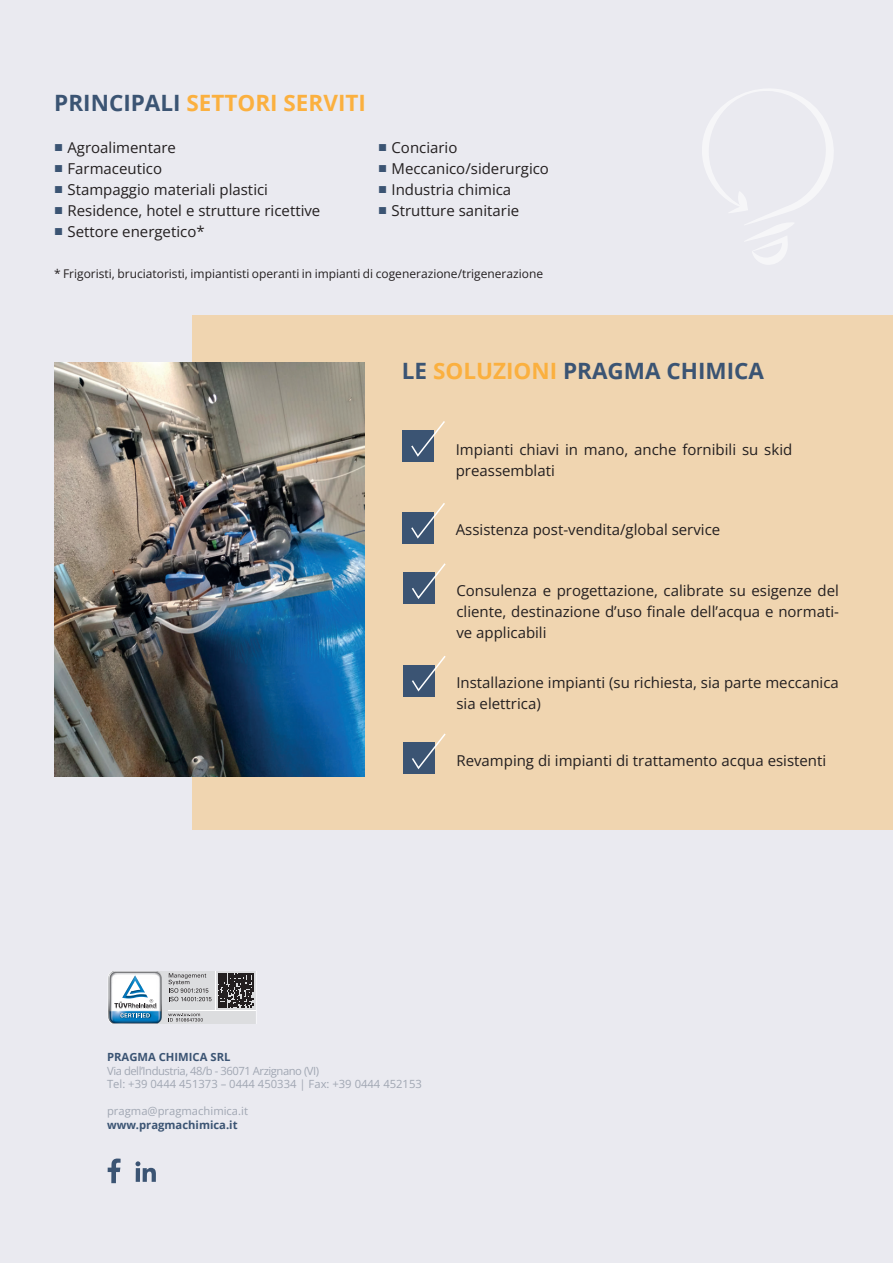
<style>
.page{position:relative;width:893px;height:1263px;background:#eaeaf0}
.page>*{position:absolute;margin:0;border:0;box-sizing:border-box;transform-origin:0 0}
.t1{font:700 22.5px "Open Sans";color:#fbb03f}
.t2{font:700 22.5px "Open Sans";color:#3b5473}
.t3{font:15px/21px "Open Sans";color:#231f20}
.t4{font:12px "Open Sans";color:#231f20}
.t5{font:11.25px "Open Sans";color:#a1a7b3}
.t6{font:11.25px "Open Sans";letter-spacing:-.04em;color:#a1a7b3}
.t7{font:700 11.25px "Open Sans";color:#3b5473}
.s1{color:#3b5473}
.s2{font-family:"Arial";color:#3b5473}
.s3{color:#fbb03f}
</style>
<div class="page">
<svg style="left:135px;top:1161px;width:21px;height:21px"></svg>
<div style="left:193px;top:315px;width:700px;height:515px;background:#f0d5b0"></div>
<div style="left:402px;top:430px;width:32px;height:32px;background:#3b5473"></div>
<svg style="left:411px;top:421px;width:34px;height:36px"></svg>
<div style="left:402px;top:512px;width:32px;height:32px;background:#3b5473"></div>
<svg style="left:411px;top:503px;width:34px;height:36px"></svg>
<div style="left:403px;top:572px;width:31px;height:32px;background:#3b5473"></div>
<svg style="left:412px;top:563px;width:34px;height:37px"></svg>
<div style="left:403px;top:665px;width:31px;height:32px;background:#3b5473"></div>
<svg style="left:412px;top:656px;width:34px;height:37px"></svg>
<div style="left:403px;top:742px;width:31px;height:32px;background:#3b5473"></div>
<svg style="left:412px;top:733px;width:34px;height:38px"></svg>
<svg style="left:108px;top:971px;width:149px;height:52px;background:#acb5bb"></svg>
<svg style="left:108px;top:1158px;width:13px;height:25px"></svg>
<img style="left:54px;top:362px;width:311px;height:414px">
<svg style="left:702px;top:89px;width:131px;height:175px"></svg>
<p class="t1" style="left:54px;top:87px;width:313px"><span class="s1">PRINCIPALI</span> SETTORI SERVITI</p>
<p class="t3" style="left:54px;top:136px;width:123px"><span class="s2">■</span> Agroalimentare</p>
<p class="t3" style="left:378px;top:136px;width:81px"><span class="s2">■</span> Conciario</p>
<p class="t3" style="left:54px;top:157px;width:109px"><span class="s2">■</span> Farmaceutico</p>
<p class="t3" style="left:378px;top:157px;width:172px"><span class="s2">■</span> Meccanico/siderurgico</p>
<p class="t3" style="left:54px;top:178px;width:215px"><span class="s2">■</span> Stampaggio materiali plastici</p>
<p class="t3" style="left:378px;top:178px;width:134px"><span class="s2">■</span> Industria chimica</p>
<p class="t3" style="left:54px;top:199px;width:268px"><span class="s2">■</span> Residence, hotel e strutture ricettive</p>
<p class="t3" style="left:378px;top:199px;width:142px"><span class="s2">■</span> Strutture sanitarie</p>
<p class="t3" style="left:54px;top:220px;width:152px"><span class="s2">■</span> Settore energetico*</p>
<p class="t4" style="left:54px;top:265px;width:491px">* Frigoristi, bruciatoristi, impiantisti operanti in impianti di cogenerazione/trigenerazione</p>
<p class="t2" style="left:402px;top:355px;width:364px">LE <span class="s3">SOLUZIONI</span> PRAGMA CHIMICA</p>
<p class="t3" style="left:456px;top:439px;width:338px">Impianti chiavi in mano, anche fornibili su skid preassemblati</p>
<p class="t3" style="left:456px;top:519px;width:266px">Assistenza post-vendita/global service</p>
<p class="t3" style="left:456px;top:579px;width:384px;text-align:justify">Consulenza e progettazione, calibrate su esigenze del cliente, destinazione d’uso finale dell’acqua e normati&shy;ve applicabili</p>
<p class="t3" style="left:456px;top:672px;width:384px">Installazione impianti (su richiesta, sia parte meccanica sia elettrica)</p>
<p class="t3" style="left:456px;top:749px;width:371px">Revamping di impianti di trattamento acqua esistenti</p>
<p class="t7" style="left:107px;top:1049px;width:125px">PRAGMA CHIMICA SRL</p>
<p class="t6" style="left:107px;top:1063px;width:214px">Via dell’Industria, 48/b - 36071 Arzignano (VI)</p>
<p class="t5" style="left:107px;top:1077px;width:316px">Tel: +39 0444 451373 – 0444 450334 | Fax: +39 0444 452153</p>
<p class="t5" style="left:107px;top:1104px;width:142px">pragma@pragmachimica.it</p>
<p class="t7" style="left:107px;top:1117px;width:132px">www.pragmachimica.it</p>
</div>
